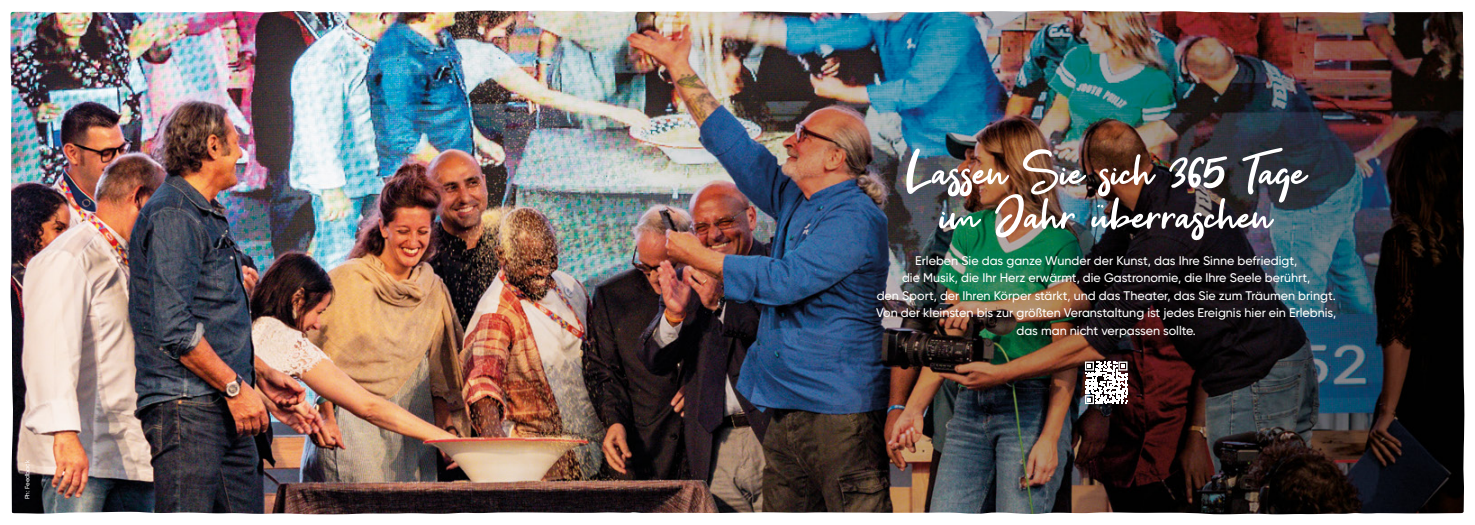
<style>
.page{position:relative;width:1475px;height:525px;background:#fff}
.page>*{position:absolute;margin:0;border:0;box-sizing:border-box;transform-origin:0 0}
.t1{font:60px/43.8px "Get Show";color:#fff;text-align:center}
.t2{font:500 12.5px/17.5px "Gilroy";color:#fff;text-align:center}
.t3{font:500 6.25px "Gilroy";color:#fff}
</style>
<div class="page">
<img style="left:13px;top:11px;width:1451px;height:503px">
<img style="left:10px;top:11px;width:1055px;height:502px">
<svg style="left:1084px;top:361px;width:43px;height:43px"></svg>
<p class="t3" style="left:24px;top:499px;width:41px;rotate:-90deg">Ph: Feedback</p>
<h1 class="t1" style="left:906px;top:150px;width:401px">Lassen Sie sich 365 Tage im Jahr überraschen</h1>
<p class="t2" style="left:876px;top:251px;width:461px">Erleben Sie das ganze Wunder der Kunst, das Ihre Sinne befriedigt,<br>die Musik, die Ihr Herz erwärmt, die Gastronomie, die Ihre Seele berührt,<br>den Sport, der Ihren Körper stärkt, und das Theater, das Sie zum Träumen bringt.<br>Von der kleinsten bis zur größten Veranstaltung ist jedes Ereignis hier ein Erlebnis, das man nicht verpassen sollte.</p>
</div>
